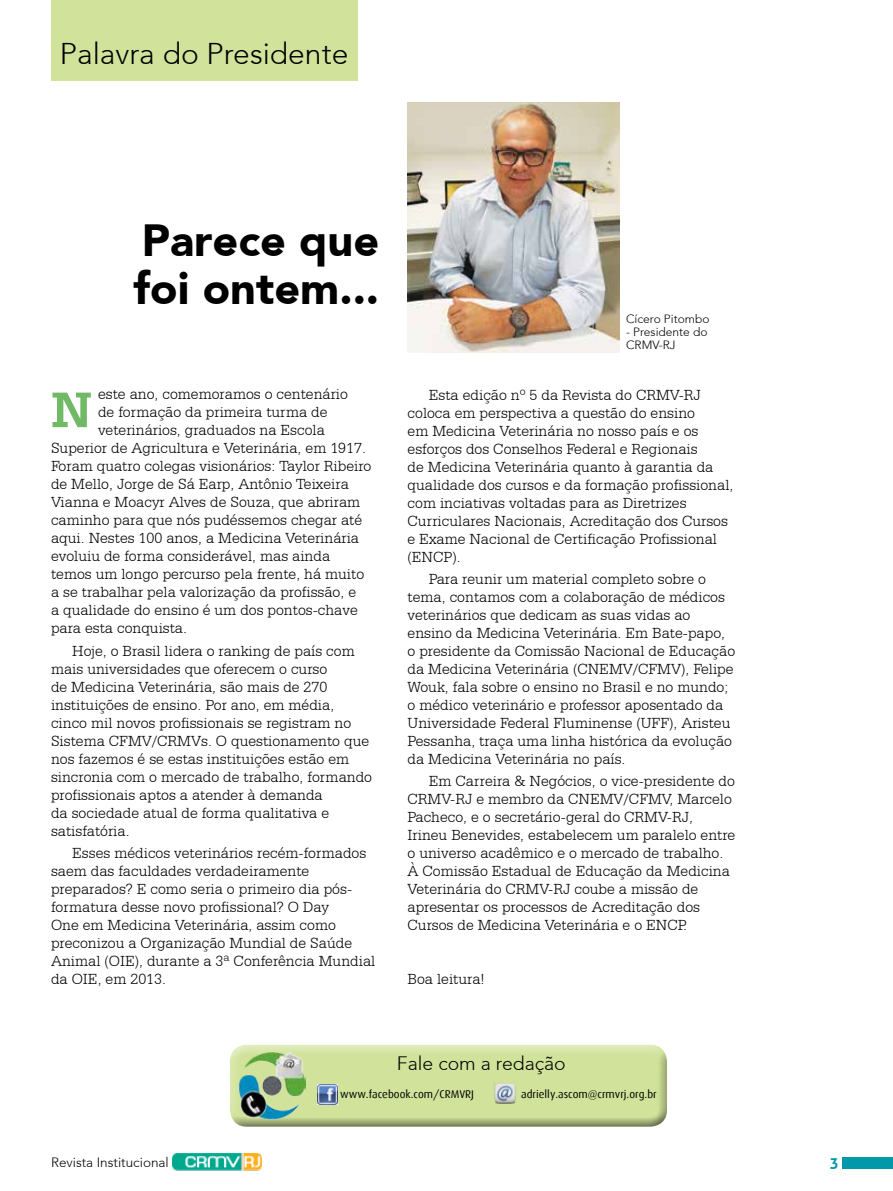
<style>
.page{position:relative;width:893px;height:1191px;background:#fff}
.page>*{position:absolute;margin:0;border:0;box-sizing:border-box;transform-origin:0 0}
.t1{font:700 52.8px "Serifa BT";color:#70b965}
.t2{font:900 45px/48px "Avenir";color:#000}
.t3{font:300 30px "Avenir 35";color:#000}
.t4{font:300 19.35px "Avenir 35";color:#000}
.t5{font:300 15.75px/18px "Serifa BT";color:#000}
.t6{font:700 15px "Aller";color:#0099a9}
.t7{font:300 13.5px "Avenir 35";color:#000}
.t8{font:300 12px/13.2px "Avenir 35";color:#000}
.t9{font:11.1px "Dax";color:#000}
</style>
<div class="page">
<div style="left:842px;top:1157px;width:51px;height:11px;background:#0099a9"></div>
<img style="left:173px;top:1153px;width:89px;height:18px">
<div style="left:51px;top:0;width:306px;height:81px;background:#d1e39b"></div>
<div style="left:228px;top:1042px;width:439px;height:77px;background:#fff;opacity:.75"></div>
<div style="left:228px;top:1048px;width:439px;height:78px;background:#000;opacity:.75"></div>
<img style="left:317px;top:1084px;width:20px;height:20px">
<img style="left:494px;top:1082px;width:22px;height:22px">
<img style="left:239px;top:1052px;width:67px;height:67px">
<img style="left:408px;top:102px;width:211px;height:251px">
<h3 class="t3" style="left:60px;top:36px;width:290px">Palavra do Presidente</h3>
<h2 class="t2" style="left:134px;top:216px;width:247px">Parece que foi ontem...</h2>
<p class="t8" style="left:626px;top:312px;width:85px">Cícero Pitombo</p>
<p class="t8" style="left:626px;top:325px;width:83px">- Presidente do<br>CRMV-RJ</p>
<p class="t5" style="left:98px;top:385px;width:251px">este ano, comemoramos o centenário</p>
<p class="t5" style="left:98px;top:403px;width:231px">de formação da primeira turma de</p>
<p class="t5" style="left:98px;top:421px;width:228px">veterinários, graduados na Escola</p>
<p class="t5" style="left:51px;top:439px;width:317px">Superior de Agricultura e Veterinária, em 1917.</p>
<p class="t5" style="left:51px;top:457px;width:322px">Foram quatro colegas visionários: Taylor Ribeiro</p>
<p class="t5" style="left:51px;top:475px;width:299px">de Mello, Jorge de Sá Earp, Antônio Teixeira</p>
<p class="t5" style="left:51px;top:493px;width:311px">Vianna e Moacyr Alves de Souza, que abriram</p>
<p class="t5" style="left:51px;top:511px;width:313px">caminho para que nós pudéssemos chegar até</p>
<p class="t5" style="left:51px;top:529px;width:310px">aqui. Nestes 100 anos, a Medicina Veterinária</p>
<p class="t5" style="left:51px;top:547px;width:281px">evoluiu de forma considerável, mas ainda</p>
<p class="t5" style="left:51px;top:565px;width:315px">temos um longo percurso pela frente, há muito</p>
<p class="t5" style="left:51px;top:583px;width:307px">a se trabalhar pela valorização da profissão, e</p>
<p class="t5" style="left:51px;top:601px;width:308px">a qualidade do ensino é um dos pontos-chave</p>
<p class="t5" style="left:51px;top:619px;width:138px">para esta conquista.</p>
<p class="t5" style="left:51px;top:641px;width:323px;text-indent:21px">Hoje, o Brasil lidera o ranking de país com mais universidades que oferecem o curso<br>de Medicina Veterinária, são mais de 270 instituições de ensino. Por ano, em média, cinco mil novos profissionais se registram no Sistema CFMV/CRMVs. O questionamento que nos fazemos é se estas instituições estão em sincronia com o mercado de trabalho, formando profissionais aptos a atender à demanda<br>da sociedade atual de forma qualitativa e satisfatória.</p>
<p class="t5" style="left:51px;top:843px;width:326px;text-indent:21px">Esses médicos veterinários recém-formados saem das faculdades verdadeiramente preparados? E como seria o primeiro dia pós&shy;formatura desse novo profissional? O Day<br>One em Medicina Veterinária, assim como preconizou a Organização Mundial de Saúde Animal (OIE), durante a 3ª Conferência Mundial da OIE, em 2013.</p>
<h1 class="t1" style="left:51px;top:377px;width:43px">N</h1>
<p class="t5" style="left:408px;top:385px;width:327px;text-indent:21px">Esta edição nº 5 da Revista do CRMV-RJ coloca em perspectiva a questão do ensino<br>em Medicina Veterinária no nosso país e os esforços dos Conselhos Federal e Regionais<br>de Medicina Veterinária quanto à garantia da qualidade dos cursos e da formação profissional, com inciativas voltadas para as Diretrizes Curriculares Nacionais, Acreditação dos Cursos e Exame Nacional de Certificação Profissional (ENCP).</p>
<p class="t5" style="left:408px;top:569px;width:329px;text-indent:21px">Para reunir um material completo sobre o tema, contamos com a colaboração de médicos veterinários que dedicam as suas vidas ao ensino da Medicina Veterinária. Em Bate-papo, o presidente da Comissão Nacional de Educação da Medicina Veterinária (CNEMV/CFMV), Felipe Wouk, fala sobre o ensino no Brasil e no mundo; o médico veterinário e professor aposentado da Universidade Federal Fluminense (UFF), Aristeu Pessanha, traça uma linha histórica da evolução da Medicina Veterinária no país.</p>
<p class="t5" style="left:408px;top:772px;width:329px;text-indent:21px">Em Carreira &amp; Negócios, o vice-presidente do CRMV-RJ e membro da CNEMV/CFMV, Marcelo Pacheco, e o secretário-geral do CRMV-RJ, Irineu Benevides, estabelecem um paralelo entre o universo acadêmico e o mercado de trabalho.<br>À Comissão Estadual de Educação da Medicina Veterinária do CRMV-RJ coube a missão de apresentar os processos de Acreditação dos Cursos de Medicina Veterinária e o ENCP.</p>
<p class="t5" style="left:408px;top:969px;width:79px">Boa leitura!</p>
<p class="t4" style="left:397px;top:1051px;width:170px">Fale com a redação</p>
<p class="t9" style="left:340px;top:1088px;width:135px">www.facebook.com/CRMVRJ</p>
<p class="t9" style="left:521px;top:1087px;width:137px">adrielly.ascom@crmvrj.org.br</p>
<p class="t7" style="left:51px;top:1154px;width:179px">Revista Institucional CRMV-RJ</p>
<p class="t6" style="left:830px;top:1153px;width:10px">3</p>
</div>
